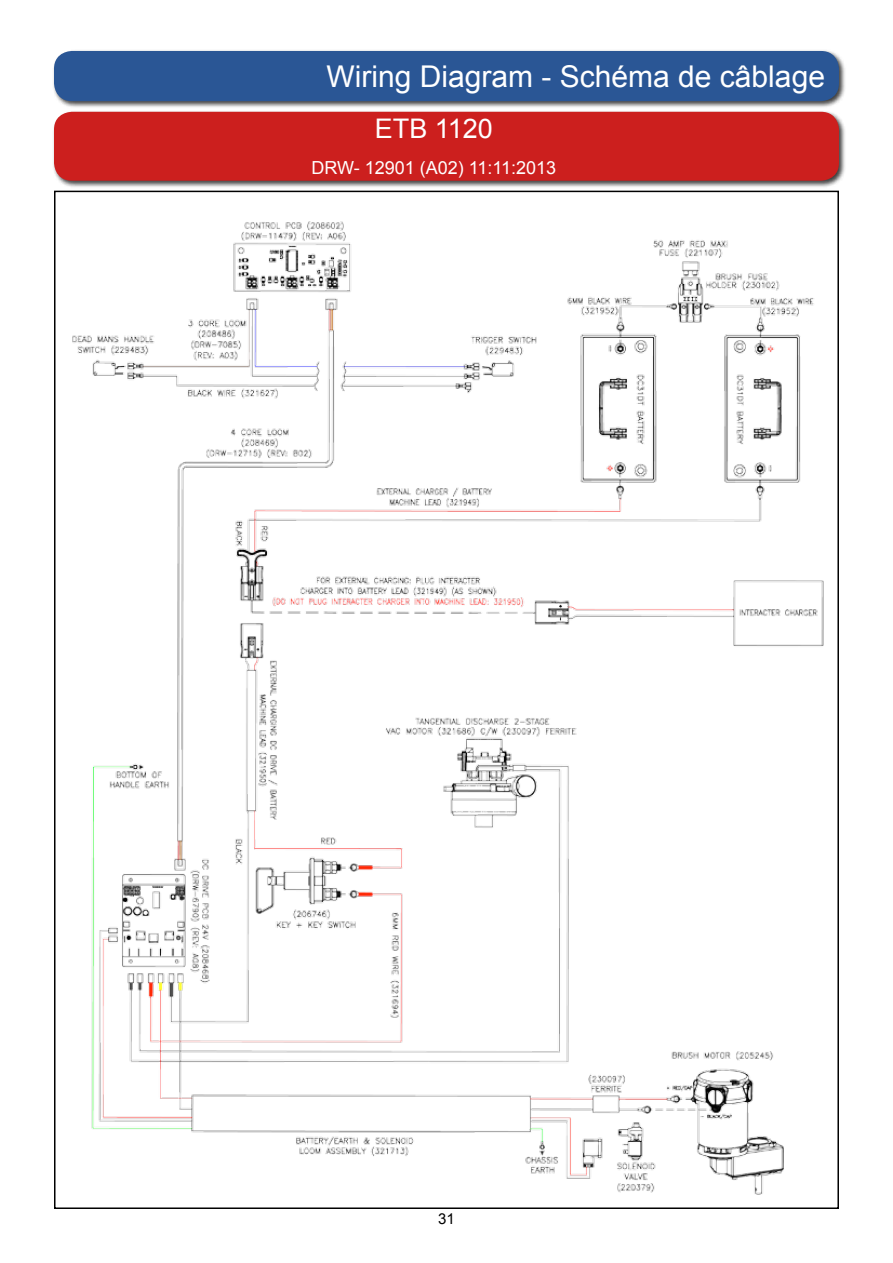
<style>
.page{position:relative;width:893px;height:1263px;background:#fff}
.page>*{position:absolute;margin:0;border:0;box-sizing:border-box;transform-origin:0 0}
.t1{font:30px "Arial";color:#fff}
.t2{font:27px "Arial";color:#fff}
.t3{font:18px "Arial";color:#fff}
.t4{font:15px "Arial";color:#000}
</style>
<div class="page">
<div style="left:52px;top:49px;width:795px;height:60px;background:#000;opacity:.75"></div>
<div style="left:54px;top:51px;width:785px;height:50px;background:#2a5695;border-radius:18px"></div>
<img style="left:72px;top:221px;width:752px;height:974px">
<div style="left:52px;top:110px;width:795px;height:78px;background:#000;opacity:.75"></div>
<div style="left:54px;top:112px;width:785px;height:69px;background:#cc1f1e;border-radius:18px"></div>
<p class="t1" style="left:326px;top:57px;width:500px">Wiring Diagram - Schéma de câblage</p>
<p class="t2" style="left:375px;top:110px;width:120px">ETB 1120</p>
<p class="t3" style="left:311px;top:156px;width:246px">DRW- 12901 (A02) 11:11:2013</p>
<p class="t4" style="left:438px;top:1209px;width:18px">31</p>
</div>
